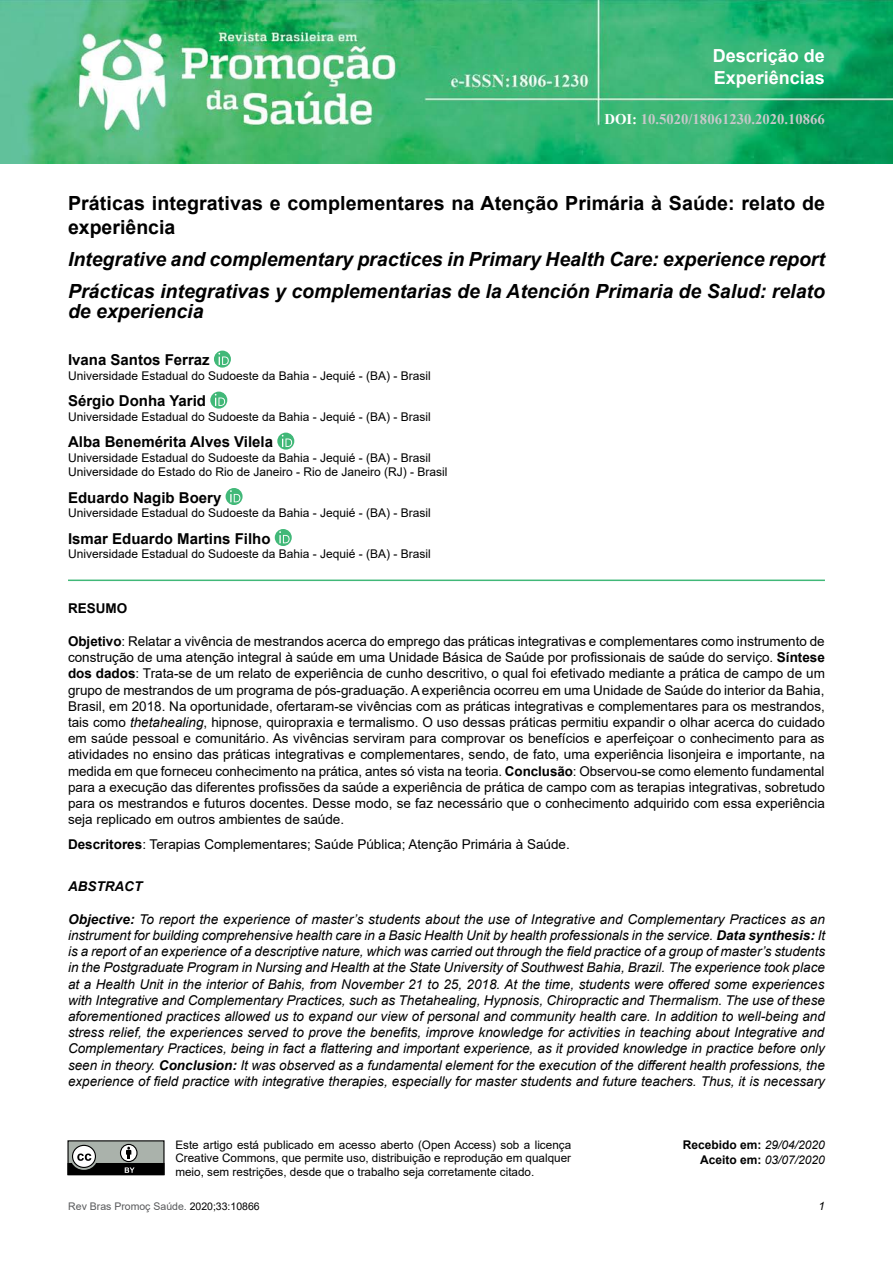
<style>
.page{position:relative;width:893px;height:1263px;background:#fff}
.page>*{position:absolute;margin:0;border:0;box-sizing:border-box;transform-origin:0 0}
.t1{font:italic 700 19.5px/32.2px "Arial";color:#000}
.t2{font:700 19.5px/23.4px "Arial";letter-spacing:.005em;color:#000}
.t3{font:700 18px/21.6px "Arial";color:#fff}
.t4{font:700 15px "Arial";color:#000}
.t5{font:700 14.7px "Times New Roman";color:#c7c8ca}
.t6{font:13.5px/16.2px "Arial";color:#000;text-align:justify}
.t7{font:italic 13.5px/16.2px "Arial";color:#000;text-align:justify}
.t8{font:italic 700 13.5px "Arial";color:#000}
.t9{font:700 13.5px "Arial";color:#000}
.t10{font:12px/14.4px "Arial";color:#000}
.t11{font:700 12px/14.4px "Arial";color:#000;text-align:right}
.t12{font:11.7px/13.5px "Arial";color:#000;text-align:justify}
.t13{font:italic 11.4px "Arial";color:#000}
.t14{font:10.5px "Arial";color:#58595b}
.s1{color:#fff}
.s2{font-weight:700}
.s3{font-style:italic}
.s4{font-weight:400;font-style:italic}
.s5{color:#000}
</style>
<div class="page">
<img style="left:0;top:0;width:893px;height:164px">
<div style="left:68px;top:1141px;width:96px;height:33px;background:#aab2ab"></div>
<svg style="left:120px;top:1144px;width:17px;height:17px"></svg>
<div style="left:120px;top:1144px;width:18px;height:18px;border:1px solid #000;border-radius:50%"></div>
<div style="left:72px;top:1145px;width:24px;height:23px;border:1px solid #000;border-radius:50%"></div>
<svg style="left:67px;top:1147px;width:98px;height:28px"></svg>
<hr style="left:68px;top:579px;width:757px;height:2px;background:#41b878">
<svg style="left:214px;top:351px;width:17px;height:17px"></svg>
<svg style="left:218px;top:353px;width:11px;height:12px"></svg>
<svg style="left:210px;top:392px;width:17px;height:17px"></svg>
<svg style="left:215px;top:394px;width:10px;height:12px"></svg>
<svg style="left:277px;top:433px;width:17px;height:17px"></svg>
<svg style="left:282px;top:435px;width:10px;height:12px"></svg>
<svg style="left:226px;top:488px;width:17px;height:17px"></svg>
<svg style="left:230px;top:490px;width:10px;height:12px"></svg>
<svg style="left:275px;top:529px;width:17px;height:17px"></svg>
<svg style="left:279px;top:531px;width:11px;height:12px"></svg>
<h2 class="t3" style="left:713px;top:45px;width:114px">Descrição de<br>Experiências</h2>
<p class="t5" style="left:604px;top:108px;width:222px"><span class="s1">DOI:</span> 10.5020/18061230.2020.10866</p>
<h1 class="t2" style="left:68px;top:192px;width:759px">Práticas integrativas e complementares na Atenção Primária à Saúde: relato de experiência</h1>
<h1 class="t1" style="left:68px;top:243px;width:758px">Integrative and complementary practices in Primary Health Care: experience report<br>Prácticas integrativas y complementarias de la Atención Primaria de Salud: relato</h1>
<h1 class="t1" style="left:68px;top:295px;width:137px">de experiencia</h1>
<p class="t4" style="left:68px;top:350px;width:143px">Ivana Santos Ferraz</p>
<p class="t10" style="left:68px;top:368px;width:364px">Universidade Estadual do Sudoeste da Bahia - Jequié - (BA) - Brasil</p>
<p class="t4" style="left:68px;top:391px;width:140px">Sérgio Donha Yarid</p>
<p class="t10" style="left:68px;top:409px;width:364px">Universidade Estadual do Sudoeste da Bahia - Jequié - (BA) - Brasil</p>
<p class="t4" style="left:68px;top:432px;width:207px">Alba Benemérita Alves Vilela</p>
<p class="t10" style="left:68px;top:450px;width:381px">Universidade Estadual do Sudoeste da Bahia - Jequié - (BA) - Brasil<br>Universidade do Estado do Rio de Janeiro - Rio de Janeiro (RJ) - Brasil</p>
<p class="t4" style="left:68px;top:487px;width:155px">Eduardo Nagib Boery</p>
<p class="t10" style="left:68px;top:506px;width:364px">Universidade Estadual do Sudoeste da Bahia - Jequié - (BA) - Brasil</p>
<p class="t4" style="left:68px;top:528px;width:204px">Ismar Eduardo Martins Filho</p>
<p class="t10" style="left:68px;top:547px;width:364px">Universidade Estadual do Sudoeste da Bahia - Jequié - (BA) - Brasil</p>
<p class="t9" style="left:68px;top:598px;width:61px">RESUMO</p>
<p class="t6" style="left:68px;top:633px;width:758px"><span class="s2">Objetivo</span>: Relatar a vivência de mestrandos acerca do emprego das práticas integrativas e complementares como instrumento de construção de uma atenção integral à saúde em uma Unidade Básica de Saúde por profissionais de saúde do serviço. <span class="s2">Síntese dos dados</span>: Trata-se de um relato de experiência de cunho descritivo, o qual foi efetivado mediante a prática de campo de um grupo de mestrandos de um programa de pós-graduação. A experiência ocorreu em uma Unidade de Saúde do interior da Bahia, Brasil, em 2018. Na oportunidade, ofertaram-se vivências com as práticas integrativas e complementares para os mestrandos, tais como <span class="s3">thetahealing</span>, hipnose, quiropraxia e termalismo. O uso dessas práticas permitiu expandir o olhar acerca do cuidado em saúde pessoal e comunitário. As vivências serviram para comprovar os benefícios e aperfeiçoar o conhecimento para as atividades no ensino das práticas integrativas e complementares, sendo, de fato, uma experiência lisonjeira e importante, na medida em que forneceu conhecimento na prática, antes só vista na teoria. <span class="s2">Conclusão</span>: Observou-se como elemento fundamental para a execução das diferentes profissões da saúde a experiência de prática de campo com as terapias integrativas, sobretudo para os mestrandos e futuros docentes. Desse modo, se faz necessário que o conhecimento adquirido com essa experiência seja replicado em outros ambientes de saúde.</p>
<p class="t6" style="left:68px;top:836px;width:503px"><span class="s2">Descritores</span>: Terapias Complementares; Saúde Pública; Atenção Primária à Saúde.</p>
<p class="t8" style="left:68px;top:877px;width:76px">ABSTRACT</p>
<p class="t7" style="left:68px;top:911px;width:759px"><span class="s2">Objective:</span> To report the experience of master’s students about the use of Integrative and Complementary Practices as an instrument for building comprehensive health care in a Basic Health Unit by health professionals in the service. <span class="s2">Data synthesis:</span> It is a report of an experience of a descriptive nature, which was carried out through the field practice of a group of master’s students in the Postgraduate Program in Nursing and Health at the State University of Southwest Bahia, Brazil. The experience took place at a Health Unit in the interior of Bahis, from November 21 to 25, 2018. At the time, students were offered some experiences with Integrative and Complementary Practices, such as Thetahealing, Hypnosis, Chiropractic and Thermalism. The use of these aforementioned practices allowed us to expand our view of personal and community health care. In addition to well-being and stress relief, the experiences served to prove the benefits, improve knowledge for activities in teaching about Integrative and Complementary Practices, being in fact a flattering and important experience, as it provided knowledge in practice before only seen in theory. <span class="s2">Conclusion:</span> It was observed as a fundamental element for the execution of the different health professions, the experience of field practice with integrative therapies, especially for master students and future teachers. Thus, it is necessary</p>
<p class="t12" style="left:175px;top:1138px;width:397px">Este artigo está publicado em acesso aberto (Open Access) sob a licença Creative Commons, que permite uso, distribuição e reprodução em qualquer meio, sem restrições, desde que o trabalho seja corretamente citado.</p>
<p class="t11" style="left:683px;top:1138px;width:144px">Recebido em: <span class="s4">29/04/2020<br></span>Aceito em: <span class="s4">03/07/2020</span></p>
<p class="t14" style="left:68px;top:1198px;width:193px">Rev Bras Promoç Saúde. <span class="s5">2020;33:10866</span></p>
<p class="t13" style="left:819px;top:1198px;width:8px">1</p>
</div>
